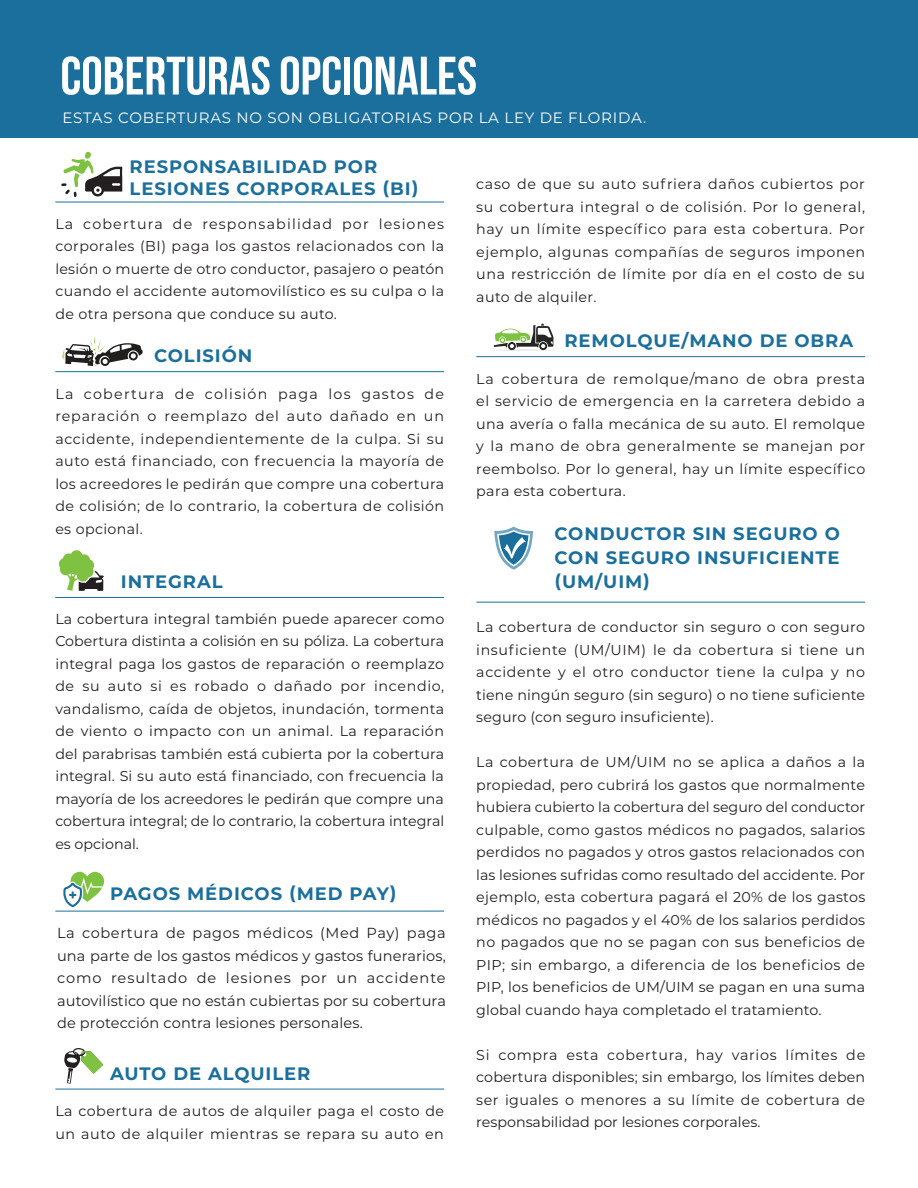
<style>
.page{position:relative;width:918px;height:1188px;background:#fff}
.page>*{position:absolute;margin:0;border:0;box-sizing:border-box;transform-origin:0 0}
.t1{font:700 54px "Bebas Neue";color:#fff}
.t2{font:700 18px/24px "Montserrat";letter-spacing:.05em;color:#1b6f9d}
.t3{font:15px "Montserrat";letter-spacing:.05em;color:#fff}
.t4{font:14.55px/22.5px "Montserrat";letter-spacing:.01em;color:#231f20;text-align:justify}
.t5{font:14.25px/22.5px "Montserrat";letter-spacing:.025em;color:#231f20;text-align:justify}
.s1{color:#fff}
</style>
<div class="page">
<div style="left:0;top:0;width:918px;height:137px;background:#1b6f9d"></div>
<hr style="left:55px;top:202px;width:389px;height:1px;background:#1b6f9d">
<hr style="left:55px;top:371px;width:389px;height:1px;background:#1b6f9d">
<hr style="left:55px;top:597px;width:389px;height:1px;background:#1b6f9d">
<hr style="left:55px;top:911px;width:389px;height:1px;background:#1b6f9d">
<hr style="left:55px;top:1089px;width:389px;height:1px;background:#1b6f9d">
<hr style="left:476px;top:356px;width:389px;height:1px;background:#1b6f9d">
<hr style="left:476px;top:602px;width:389px;height:1px;background:#1b6f9d">
<svg style="left:61px;top:152px;width:61px;height:45px"></svg>
<svg style="left:62px;top:336px;width:81px;height:30px"></svg>
<svg style="left:59px;top:550px;width:45px;height:41px"></svg>
<svg style="left:63px;top:871px;width:42px;height:36px"></svg>
<svg style="left:64px;top:1048px;width:39px;height:36px"></svg>
<hr style="left:492px;top:349px;width:63px;height:2px;background:#e6e7e6;border-radius:50%">
<svg style="left:494px;top:324px;width:59px;height:26px"></svg>
<svg style="left:494px;top:526px;width:39px;height:44px"></svg>
<p class="t1" style="left:60px;top:46px;width:418px">COBERTURAS OPCIONALES</p>
<p class="t3" style="left:62px;top:107px;width:585px">ESTAS COBERTURAS NO SON OBLIGATORIAS POR LA LEY DE FLORIDA.</p>
<p class="t2" style="left:130px;top:154px;width:333px;line-height:22.5px">RESPONSABILIDAD POR<br>LESIONES CORPORALES (BI) <span class="s1">(BI)</span></p>
<p class="t5" style="left:55px;top:212px;width:390px">La cobertura de responsabilidad por lesiones corporales (BI) paga los gastos relacionados con la lesión o muerte de otro conductor, pasajero o peatón cuando el accidente automovilístico es su culpa o la de otra persona que conduce su auto.</p>
<p class="t2" style="left:154px;top:343px;width:100px">COLISIÓN</p>
<p class="t5" style="left:55px;top:382px;width:390px">La cobertura de colisión paga los gastos de reparación o reemplazo del auto dañado en un accidente, independientemente de la culpa. Si su auto está financiado, con frecuencia la mayoría de los acreedores le pedirán que compre una cobertura de colisión; de lo contrario, la cobertura de colisión es opcional.</p>
<p class="t2" style="left:121px;top:569px;width:103px">INTEGRAL</p>
<p class="t5" style="left:55px;top:607px;width:390px">La cobertura integral también puede aparecer como Cobertura distinta a colisión en su póliza. La cobertura integral paga los gastos de reparación o reemplazo de su auto si es robado o dañado por incendio, vandalismo, caída de objetos, inundación, tormenta de viento o impacto con un animal. La reparación del parabrisas también está cubierta por la cobertura integral. Si su auto está financiado, con frecuencia la mayoría de los acreedores le pedirán que compre una cobertura integral; de lo contrario, la cobertura integral es opcional.</p>
<p class="t2" style="left:110px;top:881px;width:288px">PAGOS MÉDICOS (MED PAY)</p>
<p class="t4" style="left:57px;top:921px;width:391px">La cobertura de pagos médicos (Med Pay) paga una parte de los gastos médicos y gastos funerarios, como resultado de lesiones por un accidente autovilístico que no están cubiertas por su cobertura de protección contra lesiones personales.</p>
<p class="t2" style="left:110px;top:1060px;width:202px">AUTO DE ALQUILER</p>
<p class="t5" style="left:55px;top:1099px;width:390px">La cobertura de autos de alquiler paga el costo de un auto de alquiler mientras se repara su auto en</p>
<p class="t5" style="left:476px;top:172px;width:390px">caso de que su auto sufriera daños cubiertos por su cobertura integral o de colisión. Por lo general, hay un límite específico para esta cobertura. Por ejemplo, algunas compañías de seguros imponen una restricción de límite por día en el costo de su auto de alquiler.</p>
<p class="t2" style="left:564px;top:328px;width:290px">REMOLQUE/MANO DE OBRA</p>
<p class="t5" style="left:476px;top:367px;width:390px">La cobertura de remolque/mano de obra presta el servicio de emergencia en la carretera debido a una avería o falla mecánica de su auto. El remolque y la mano de obra generalmente se manejan por reembolso. Por lo general, hay un límite específico para esta cobertura.</p>
<p class="t2" style="left:554px;top:520px;width:287px;text-align:justify">CONDUCTOR SIN SEGURO O CON SEGURO INSUFICIENTE (UM/UIM)</p>
<p class="t5" style="left:476px;top:615px;width:390px">La cobertura de conductor sin seguro o con seguro insuficiente (UM/UIM) le da cobertura si tiene un accidente y el otro conductor tiene la culpa y no tiene ningún seguro (sin seguro) o no tiene suficiente seguro (con seguro insuficiente).</p>
<p class="t5" style="left:476px;top:750px;width:390px">La cobertura de UM/UIM no se aplica a daños a la propiedad, pero cubrirá los gastos que normalmente hubiera cubierto la cobertura del seguro del conductor culpable, como gastos médicos no pagados, salarios perdidos no pagados y otros gastos relacionados con las lesiones sufridas como resultado del accidente. Por ejemplo, esta cobertura pagará el 20% de los gastos médicos no pagados y el 40% de los salarios perdidos no pagados que no se pagan con sus beneficios de PIP; sin embargo, a diferencia de los beneficios de PIP, los beneficios de UM/UIM se pagan en una suma global cuando haya completado el tratamiento.</p>
<p class="t5" style="left:476px;top:1043px;width:390px">Si compra esta cobertura, hay varios límites de cobertura disponibles; sin embargo, los límites deben ser iguales o menores a su límite de cobertura de responsabilidad por lesiones corporales.</p>
</div>
